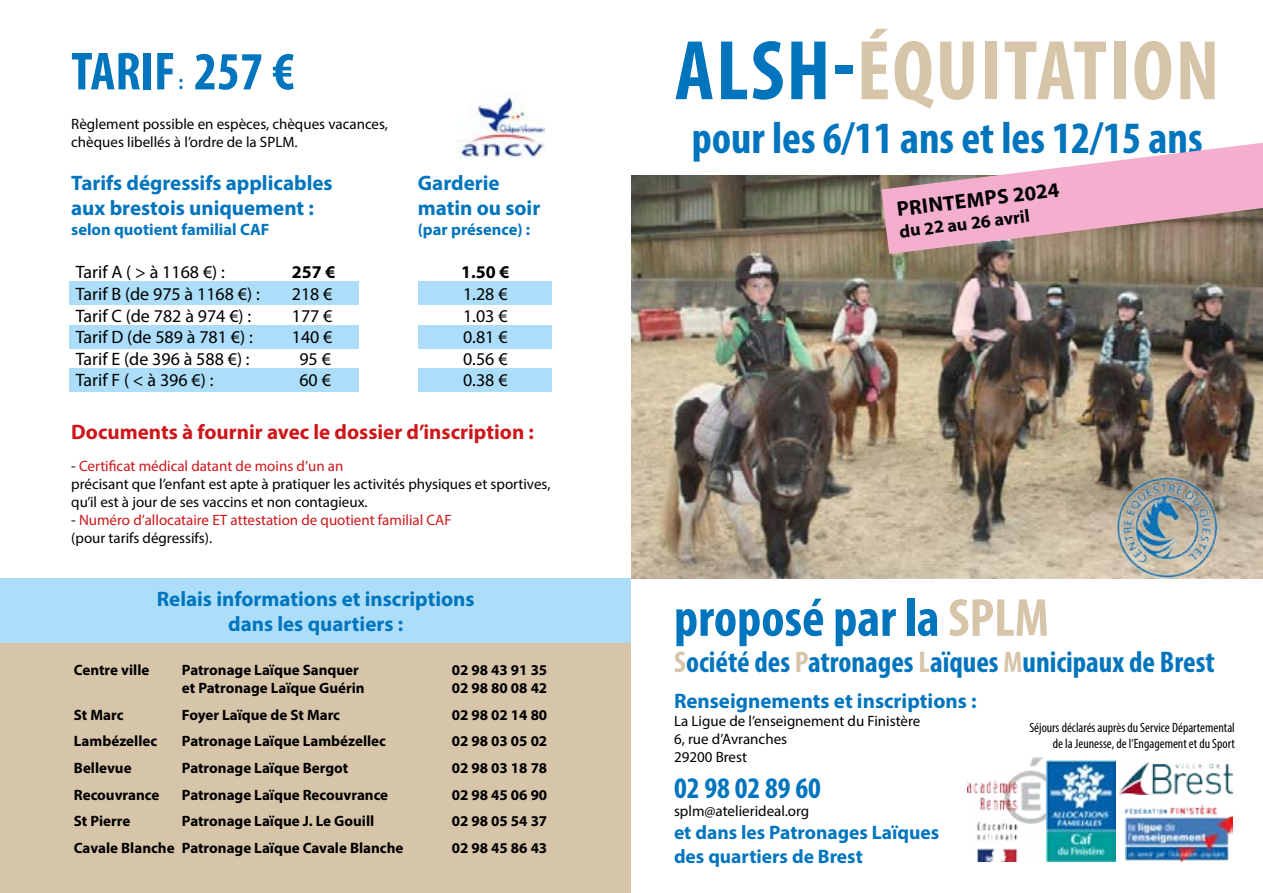
<style>
.page{position:relative;width:1263px;height:893px;background:#fff}
.page>*{position:absolute;margin:0;border:0;box-sizing:border-box;transform-origin:0 0}
.t1{font:700 condensed 85.5px "Myriad Pro";letter-spacing:.025em;color:#d6c5a9}
.t2{font:700 condensed 54px "Myriad Pro";color:#0075be}
.t3{font:700 condensed 45px "Myriad Pro";color:#0075be}
.t4{font:700 condensed 30px "Myriad Pro";color:#0075be}
.t5{font:700 21px/25.2px "Myriad Pro";color:#0075be}
.t6{font:700 21px "Myriad Pro";color:#cd171a}
.t7{font:700 21px "Myriad Pro";color:#000}
.t8{font:700 condensed 21px "Myriad Pro";color:#0075be}
.t9{font:700 19.5px/23.4px "Myriad Pro";color:#0075be}
.t10{font:18px/21.6px "Myriad Pro";color:#000;text-align:justify}
.t11{font:700 18px "Myriad Pro";color:#000}
.t12{font:700 16.5px "Myriad Pro";color:#0075be}
.t13{font:700 15px "Myriad Pro";color:#000}
.t14{font:15px/18px "Myriad Pro";color:#000}
.t15{font:15px/18px "Myriad Pro";color:#cd171a}
.t16{font:condensed 13.5px/16.2px "Myriad Pro";color:#000;text-align:right}
.s1{color:#cd171a}
.s2{color:#000}
.s3{color:#0075be}
.s4{color:#d6c5a9}
</style>
<div class="page">
<div style="left:0;top:578px;width:631px;height:315px;background:#d6c5a9"></div>
<div style="left:0;top:578px;width:631px;height:65px;background:#acdef9"></div>
<div style="left:69px;top:282px;width:483px;height:23px;background:#acdef9"></div>
<div style="left:69px;top:326px;width:483px;height:23px;background:#acdef9"></div>
<div style="left:69px;top:368px;width:483px;height:24px;background:#acdef9"></div>
<img style="left:631px;top:175px;width:632px;height:403px">
<img style="left:1103px;top:463px;width:128px;height:116px">
<img style="left:967px;top:758px;width:79px;height:104px">
<img style="left:1118px;top:761px;width:114px;height:33px">
<img style="left:1125px;top:806px;width:107px;height:56px">
<img style="left:1046px;top:760px;width:69px;height:102px">
<img style="left:457px;top:92px;width:88px;height:67px">
<div style="left:360px;top:264px;width:58px;height:156px;background:#fff"></div>
<svg style="left:881px;top:143px;width:382px;height:111px"></svg>
<h2 class="t2" style="left:71px;top:38px;width:225px">TARIF 257 €</h2>
<h3 class="t8" style="left:179px;top:69px;width:6px">:</h3>
<p class="t14" style="left:71px;top:115px;width:318px">Règlement possible en espèces, chèques vacances, chèques libellés à l’ordre de la SPLM.</p>
<h3 class="t5" style="left:71px;top:170px;width:263px">Tarifs dégressifs applicables aux brestois uniquement :</h3>
<p class="t12" style="left:71px;top:219px;width:200px">selon quotient familial CAF</p>
<p class="t10" style="left:76px;top:261px;width:151px">Tarif A ( &gt; à 1168 €) :</p>
<p class="t11" style="left:292px;top:261px;width:45px">257 €</p>
<p class="t10" style="left:76px;top:283px;width:186px">Tarif B (de 975 à 1168 €) :</p>
<p class="t10" style="left:292px;top:283px;width:42px">218 €</p>
<p class="t10" style="left:76px;top:304px;width:177px">Tarif C (de 782 à 974 €) :</p>
<p class="t10" style="left:292px;top:304px;width:42px">177 €</p>
<p class="t10" style="left:76px;top:326px;width:179px">Tarif D (de 589 à 781 €) :</p>
<p class="t10" style="left:292px;top:326px;width:42px">140 €</p>
<p class="t10" style="left:76px;top:348px;width:175px">Tarif E (de 396 à 588 €) :</p>
<p class="t10" style="left:299px;top:348px;width:33px">95 €</p>
<p class="t10" style="left:76px;top:369px;width:139px">Tarif F ( &lt; à 396 €) :</p>
<p class="t10" style="left:299px;top:369px;width:33px">60 €</p>
<h3 class="t5" style="left:418px;top:170px;width:124px">Garderie matin ou soir</h3>
<p class="t12" style="left:418px;top:219px;width:114px">(par présence) :</p>
<p class="t11" style="left:461px;top:260px;width:50px">1.50 €</p>
<p class="t10" style="left:463px;top:283px;width:46px">1.28 € 1.03 € 0.81 € 0.56 € 0.38 €</p>
<h3 class="t6" style="left:71px;top:418px;width:464px">Documents à fournir avec le dossier d’inscription :</h3>
<p class="t14" style="left:71px;top:457px;width:481px">- <span class="s1">Certificat médical datant de moins d’un an<br></span>précisant que l’enfant est apte à pratiquer les activités physiques et sportives, qu’il est à jour de ses vaccins et non contagieux.</p>
<p class="t15" style="left:71px;top:511px;width:382px"><span class="s2">-</span> Numéro d’allocataire ET attestation de quotient familial CAF <span class="s2">(pour tarifs dégressifs).</span></p>
<h3 class="t5" style="left:157px;top:585px;width:319px;text-align:center">Relais informations et inscriptions dans les quartiers :</h3>
<p class="t13" style="left:74px;top:661px;width:77px">Centre ville</p>
<p class="t13" style="left:182px;top:661px;width:179px">Patronage Laïque Sanquer</p>
<p class="t13" style="left:452px;top:661px;width:97px">02 98 43 91 35</p>
<p class="t13" style="left:182px;top:679px;width:184px">et Patronage Laïque Guérin</p>
<p class="t13" style="left:452px;top:679px;width:97px">02 98 80 08 42</p>
<p class="t13" style="left:74px;top:705px;width:51px">St Marc</p>
<p class="t13" style="left:182px;top:705px;width:160px">Foyer Laïque de St Marc</p>
<p class="t13" style="left:452px;top:705px;width:97px">02 98 02 14 80</p>
<p class="t13" style="left:74px;top:732px;width:85px">Lambézellec</p>
<p class="t13" style="left:182px;top:732px;width:206px">Patronage Laïque Lambézellec</p>
<p class="t13" style="left:452px;top:732px;width:97px">02 98 03 05 02</p>
<p class="t13" style="left:74px;top:758px;width:59px">Bellevue</p>
<p class="t13" style="left:182px;top:758px;width:168px">Patronage Laïque Bergot</p>
<p class="t13" style="left:452px;top:758px;width:97px">02 98 03 18 78</p>
<p class="t13" style="left:74px;top:785px;width:87px">Recouvrance</p>
<p class="t13" style="left:182px;top:785px;width:208px">Patronage Laïque Recouvrance</p>
<p class="t13" style="left:452px;top:785px;width:97px">02 98 45 06 90</p>
<p class="t13" style="left:74px;top:811px;width:58px">St Pierre</p>
<p class="t13" style="left:182px;top:811px;width:194px">Patronage Laïque J. Le Gouill</p>
<p class="t13" style="left:452px;top:811px;width:97px">02 98 05 54 37</p>
<p class="t13" style="left:74px;top:838px;width:331px">Cavale Blanche Patronage Laïque Cavale Blanche</p>
<p class="t13" style="left:452px;top:838px;width:97px">02 98 45 86 43</p>
<h1 class="t1" style="left:675px;top:17px;width:335px"><span class="s3">alsh-</span>équitati</h1>
<h1 class="t1" style="left:1132px;top:17px;width:89px">on</h1>
<h3 class="t3" style="left:692px;top:110px;width:512px">pour les 6/11 ans et les 12/15 ans</h3>
<h3 class="t7" style="left:895px;top:196px;width:90px;rotate:-7deg">Pr int emps</h3>
<h3 class="t7" style="left:1011px;top:181px;width:48px;rotate:-7deg">2024</h3>
<p class="t11" style="left:898px;top:220px;width:133px;rotate:-7deg">du 22 au 26 avril</p>
<h2 class="t2" style="left:674px;top:584px;width:376px">proposé par la <span class="s4">SPLM</span></h2>
<h3 class="t4" style="left:674px;top:643px;width:542px"><span class="s4">S</span>ociété des <span class="s4">P</span>atronages <span class="s4">L</span>aïques <span class="s4">M</span>unicipaux de Brest</h3>
<h3 class="t5" style="left:674px;top:687px;width:304px">Renseignements et inscriptions :</h3>
<p class="t14" style="left:674px;top:712px;width:248px">La Ligue de l’enseignement du Finistère<br>6, rue d’Avranches<br>29200 Brest</p>
<h3 class="t4" style="left:674px;top:769px;width:148px">02 98 02 89 60</h3>
<p class="t14" style="left:674px;top:802px;width:137px">splm@atelierideal.org</p>
<h3 class="t9" style="left:674px;top:820px;width:267px">et dans les Patronages Laïques des quartiers de Brest</h3>
<p class="t16" style="left:1029px;top:719px;width:207px">Séjours déclarés auprès du Service Départemental de la Jeunesse, de l’Engagement et du Sport</p>
</div>
